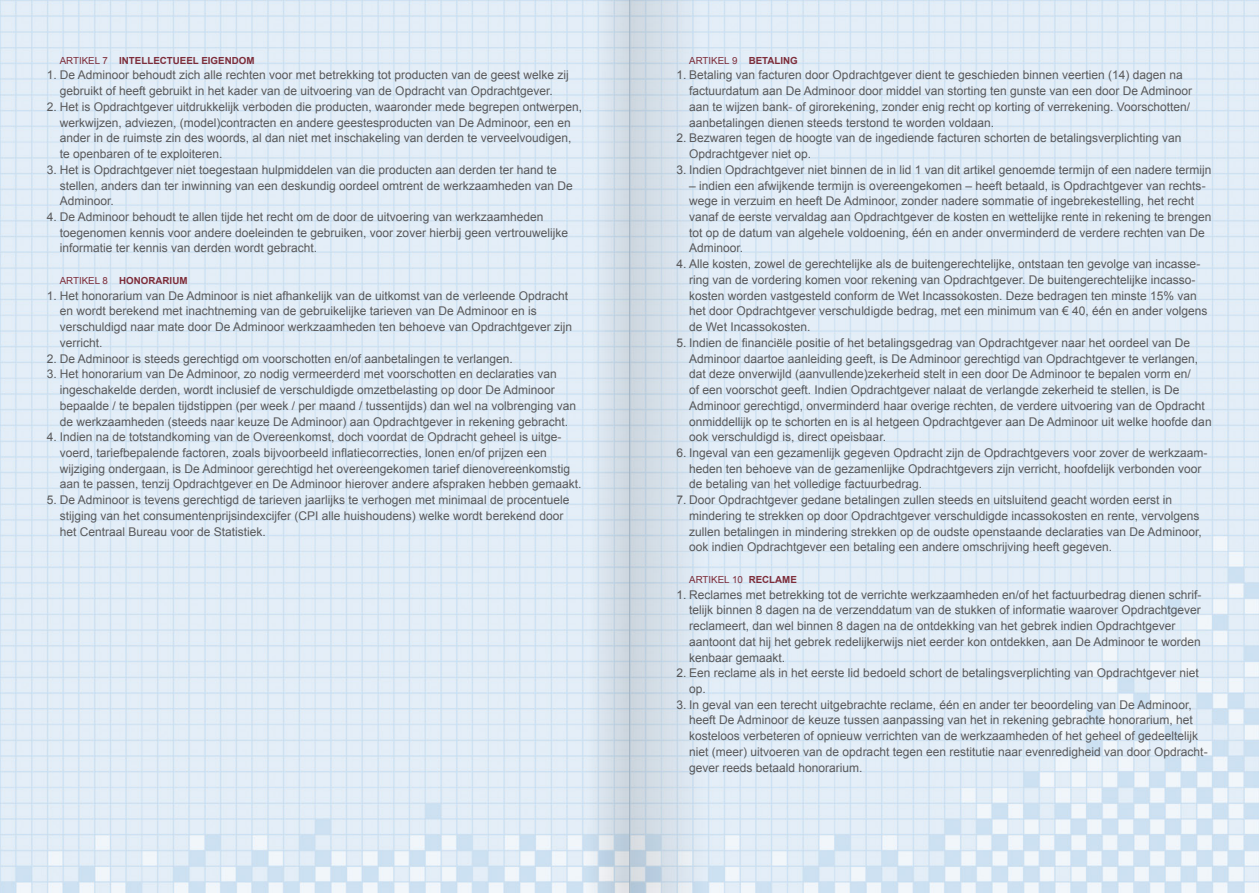
<style>
.page{position:relative;width:1259px;height:893px;background:#fff}
.page>*{position:absolute;margin:0;border:0;box-sizing:border-box;transform-origin:0 0}
.t1{font:12px/15.8px "Arial";color:#58585a}
.t2{font:700 9.75px "Arial";color:#7d2c39}
.t3{font:9.75px "Arial";color:#7d2c39}
.s1{font-weight:400}
.s2{font-weight:700}
</style>
<div class="page">
<img style="left:0;top:0;width:1259px;height:893px">
<svg style="left:584px;top:0;width:45px;height:893px;background:#d6e1ec"></svg>
<svg style="left:629px;top:0;width:85px;height:893px;background:#d4dfea"></svg>
<p class="t2" style="left:60px;top:54px;width:196px"><span class="s1">ARTIKEL 7</span> INTELLECTUEEL EIGENDOM</p>
<p class="t1" style="left:47px;top:67px;width:523px;text-align:center">1. De Adminoor behoudt zich alle rechten voor met betrekking tot producten van de geest welke zij gebruikt of heeft gebruikt in het kader van de uitvoering van de Opdracht van Opdrachtgever.</p>
<p class="t1" style="left:60px;top:99px;width:524px;text-indent:-13px">2. Het is Opdrachtgever uitdrukkelijk verboden die producten, waaronder mede begrepen ontwerpen, werkwijzen, adviezen, (model)contracten en andere geestesproducten van De Adminoor, een en ander in de ruimste zin des woords, al dan niet met inschakeling van derden te verveelvoudigen, te openbaren of te exploiteren.</p>
<p class="t1" style="left:60px;top:162px;width:514px;text-indent:-13px">3. Het is Opdrachtgever niet toegestaan hulpmiddelen van die producten aan derden ter hand te stellen, anders dan ter inwinning van een deskundig oordeel omtrent de werkzaamheden van De<br>Adminoor.</p>
<p class="t1" style="left:60px;top:209px;width:510px;text-indent:-13px">4. De Adminoor behoudt te allen tijde het recht om de door de uitvoering van werkzaamheden toegenomen kennis voor andere doeleinden te gebruiken, voor zover hierbij geen vertrouwelijke informatie ter kennis van derden wordt gebracht.</p>
<p class="t2" style="left:60px;top:274px;width:129px"><span class="s1">ARTIKEL 8</span> HONORARIUM</p>
<p class="t1" style="left:60px;top:288px;width:514px;text-indent:-13px">1. Het honorarium van De Adminoor is niet afhankelijk van de uitkomst van de verleende Opdracht en wordt berekend met inachtneming van de gebruikelijke tarieven van De Adminoor en is verschuldigd naar mate door De Adminoor werkzaamheden ten behoeve van Opdrachtgever zijn verricht.</p>
<p class="t1" style="left:47px;top:351px;width:467px">2. De Adminoor is steeds gerechtigd om voorschotten en/of aanbetalingen te verlangen.</p>
<p class="t1" style="left:60px;top:366px;width:518px;text-indent:-13px">3. Het honorarium van De Adminoor, zo nodig vermeerderd met voorschotten en declaraties van ingeschakelde derden, wordt inclusief de verschuldigde omzetbelasting op door De Adminoor bepaalde / te bepalen tijdstippen (per week / per maand / tussentijds) dan wel na volbrenging van de werkzaamheden (steeds naar keuze De Adminoor) aan Opdrachtgever in rekening gebracht.</p>
<p class="t1" style="left:60px;top:429px;width:523px;text-indent:-13px">4. Indien na de totstandkoming van de Overeenkomst, doch voordat de Opdracht geheel is uitge&shy;voerd, tariefbepalende factoren, zoals bijvoorbeeld inflatiecorrecties, lonen en/of prijzen een wijziging ondergaan, is De Adminoor gerechtigd het overeengekomen tarief dienovereenkomstig aan te passen, tenzij Opdrachtgever en De Adminoor hierover andere afspraken hebben gemaakt.</p>
<p class="t1" style="left:60px;top:492px;width:511px;text-indent:-13px">5. De Adminoor is tevens gerechtigd de tarieven jaarlijks te verhogen met minimaal de procentuele stijging van het consumentenprijsindexcijfer (CPI alle huishoudens) welke wordt berekend door het Centraal Bureau voor de Statistiek.</p>
<p class="t3" style="left:689px;top:54px;width:110px">ARTIKEL 9 <span class="s2">BETALING</span></p>
<p class="t1" style="left:689px;top:67px;width:504px;text-indent:-13px">1. Betaling van facturen door Opdrachtgever dient te geschieden binnen veertien (14) dagen na factuurdatum aan De Adminoor door middel van storting ten gunste van een door De Adminoor aan te wijzen bank- of girorekening, zonder enig recht op korting of verrekening. Voorschotten/ aanbetalingen dienen steeds terstond te worden voldaan.</p>
<p class="t1" style="left:689px;top:130px;width:494px;text-indent:-13px">2. Bezwaren tegen de hoogte van de ingediende facturen schorten de betalingsverplichting van<br>Opdrachtgever niet op.</p>
<p class="t1" style="left:676px;top:162px;width:537px">3. Indien Opdrachtgever niet binnen de in lid 1 van dit artikel genoemde termijn of een nadere termijn</p>
<p class="t1" style="left:689px;top:178px;width:524px">– indien een afwijkende termijn is overeengekomen – heeft betaald, is Opdrachtgever van rechts&shy;wege in verzuim en heeft De Adminoor, zonder nadere sommatie of ingebrekestelling, het recht vanaf de eerste vervaldag aan Opdrachtgever de kosten en wettelijke rente in rekening te brengen tot op de datum van algehele voldoening, één en ander onverminderd de verdere rechten van De Adminoor.</p>
<p class="t1" style="left:689px;top:256px;width:520px;text-indent:-13px">4. Alle kosten, zowel de gerechtelijke als de buitengerechtelijke, ontstaan ten gevolge van incasse&shy;ring van de vordering komen voor rekening van Opdrachtgever. De buitengerechtelijke incasso&shy;kosten worden vastgesteld conform de Wet Incassokosten. Deze bedragen ten minste 15% van het door Opdrachtgever verschuldigde bedrag, met een minimum van € 40, één en ander volgens de Wet Incassokosten.</p>
<p class="t1" style="left:689px;top:335px;width:524px;text-indent:-13px">5. Indien de financiële positie of het betalingsgedrag van Opdrachtgever naar het oordeel van De Adminoor daartoe aanleiding geeft, is De Adminoor gerechtigd van Opdrachtgever te verlangen, dat deze onverwijld (aanvullende)zekerheid stelt in een door De Adminoor te bepalen vorm en/<br>of een voorschot geeft. Indien Opdrachtgever nalaat de verlangde zekerheid te stellen, is De Adminoor gerechtigd, onverminderd haar overige rechten, de verdere uitvoering van de Opdracht onmiddellijk op te schorten en is al hetgeen Opdrachtgever aan De Adminoor uit welke hoofde dan ook verschuldigd is, direct opeisbaar.</p>
<p class="t1" style="left:689px;top:445px;width:520px;text-indent:-13px">6. Ingeval van een gezamenlijk gegeven Opdracht zijn de Opdrachtgevers voor zover de werkzaam&shy;heden ten behoeve van de gezamenlijke Opdrachtgevers zijn verricht, hoofdelijk verbonden voor de betaling van het volledige factuurbedrag.</p>
<p class="t1" style="left:689px;top:492px;width:514px;text-indent:-13px">7. Door Opdrachtgever gedane betalingen zullen steeds en uitsluitend geacht worden eerst in mindering te strekken op door Opdrachtgever verschuldigde incassokosten en rente, vervolgens zullen betalingen in mindering strekken op de oudste openstaande declaraties van De Adminoor, ook indien Opdrachtgever een betaling een andere omschrijving heeft gegeven.</p>
<p class="t3" style="left:689px;top:573px;width:109px">ARTIKEL 10 <span class="s2">RECLAME</span></p>
<p class="t1" style="left:689px;top:587px;width:514px;text-indent:-13px">1. Reclames met betrekking tot de verrichte werkzaamheden en/of het factuurbedrag dienen schrif&shy;telijk binnen 8 dagen na de verzenddatum van de stukken of informatie waarover Opdrachtgever reclameert, dan wel binnen 8 dagen na de ontdekking van het gebrek indien Opdrachtgever aantoont dat hij het gebrek redelijkerwijs niet eerder kon ontdekken, aan De Adminoor te worden kenbaar gemaakt.</p>
<p class="t1" style="left:689px;top:665px;width:511px;text-indent:-13px">2. Een reclame als in het eerste lid bedoeld schort de betalingsverplichting van Opdrachtgever niet op.</p>
<p class="t1" style="left:689px;top:697px;width:520px;text-indent:-13px">3. In geval van een terecht uitgebrachte reclame, één en ander ter beoordeling van De Adminoor, heeft De Adminoor de keuze tussen aanpassing van het in rekening gebrachte honorarium, het kosteloos verbeteren of opnieuw verrichten van de werkzaamheden of het geheel of gedeeltelijk niet (meer) uitvoeren van de opdracht tegen een restitutie naar evenredigheid van door Opdracht&shy;gever reeds betaald honorarium.</p>
</div>
